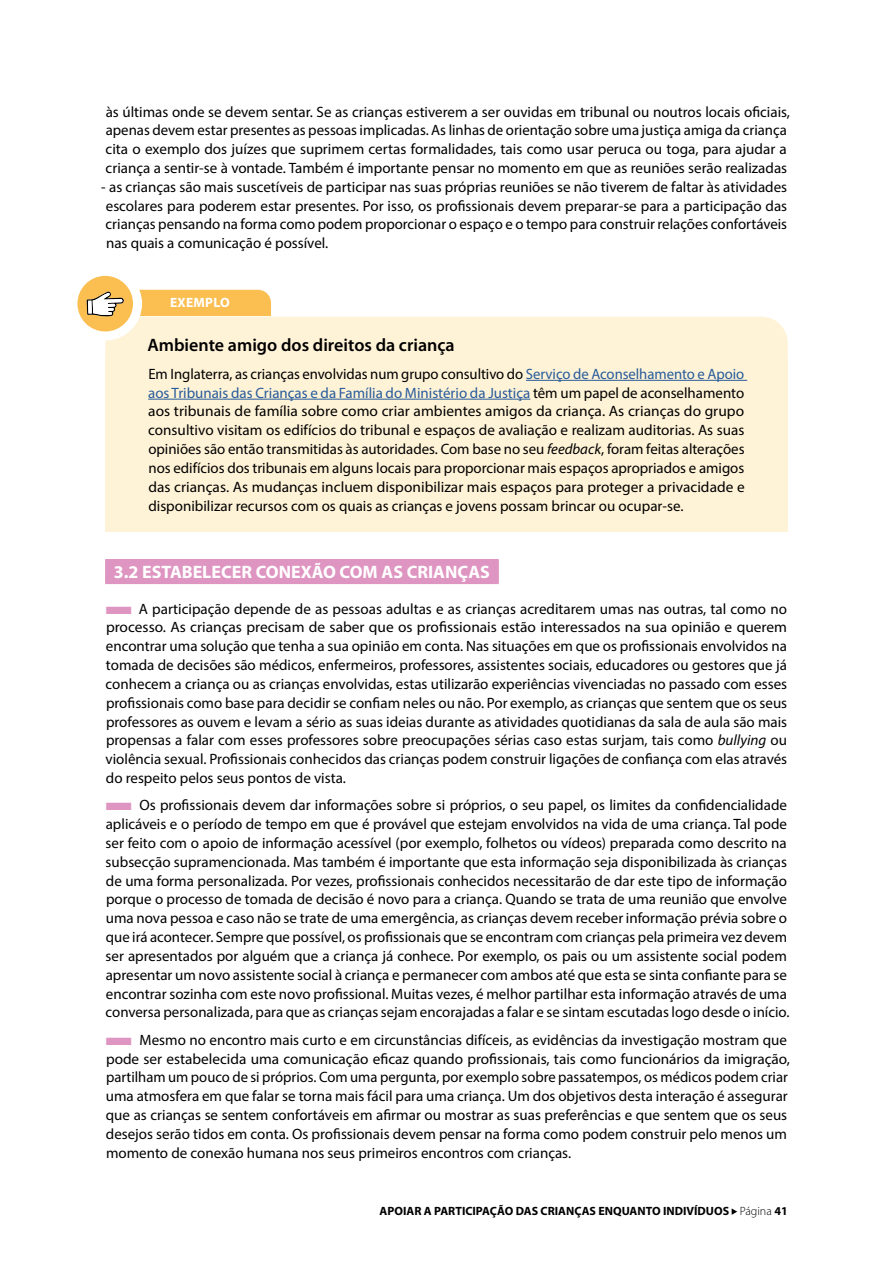
<style>
.page{position:relative;width:893px;height:1263px;background:#fff}
.page>*{position:absolute;margin:0;border:0;box-sizing:border-box;transform-origin:0 0}
.t1{font:700 18px "Myriad Pro";color:#fff}
.t2{font:600 18px "Myriad Pro";color:#000}
.t3{font:15px/18.9px "Myriad Pro";color:#000}
.t4{font:700 13.5px "Myriad Pro";letter-spacing:.02em;color:#fff}
.t5{font:700 12px "Myriad Pro";color:#000}
.s1{color:#275b9b}
.s2{font-style:italic}
.s3{color:#df95c1}
.s4{font-weight:300}
</style>
<div class="page">
<svg style="left:732px;top:1208px;width:5px;height:7px"></svg>
<div style="left:105px;top:355px;width:683px;height:176px;background:#fff3d7"></div>
<hr style="left:526px;top:380px;width:221px;height:1px;background:#275b9b">
<hr style="left:148px;top:399px;width:382px;height:1px;background:#275b9b">
<div style="left:105px;top:560px;width:394px;height:24px;background:#df95c1"></div>
<div style="left:105px;top:559px;width:394px;height:24px;background:#df95c1"></div>
<svg style="left:73px;top:271px;width:65px;height:65px"></svg>
<svg style="left:87px;top:290px;width:701px;height:65px"></svg>
<svg style="left:88px;top:301px;width:4px;height:12px"></svg>
<div style="left:68px;top:267px;width:74px;height:73px;border:9px solid #fff;border-radius:50%"></div>
<p class="t3" style="left:106px;top:102px;width:686px">às últimas onde se devem sentar. Se as crianças estiverem a ser ouvidas em tribunal ou noutros locais oficiais, apenas devem estar presentes as pessoas implicadas. As linhas de orientação sobre uma justiça amiga da criança cita o exemplo dos juízes que suprimem certas formalidades, tais como usar peruca ou toga, para ajudar a criança a sentir-se à vontade. Também é importante pensar no momento em que as reuniões serão realizadas</p>
<p class="t3" style="left:101px;top:177px;width:687px;text-align:justify">- as crianças são mais suscetíveis de participar nas suas próprias reuniões se não tiverem de faltar às atividades escolares para poderem estar presentes. Por isso, os profissionais devem preparar-se para a participação das crianças pensando na forma como podem proporcionar o espaço e o tempo para construir relações confortáveis nas quais a comunicação é possível.</p>
<p class="t4" style="left:170px;top:294px;width:61px">EXEMPLO</p>
<p class="t2" style="left:147px;top:334px;width:309px">Ambiente amigo dos direitos da criança</p>
<p class="t3" style="left:148px;top:364px;width:598px;text-align:justify">Em Inglaterra, as crianças envolvidas num grupo consultivo do <span class="s1">Serviço de Aconselhamento e Apoio aos Tribunais das Crianças e da Família do Ministério da Justiça</span> têm um papel de aconselhamento aos tribunais de família sobre como criar ambientes amigos da criança. As crianças do grupo consultivo visitam os edifícios do tribunal e espaços de avaliação e realizam auditorias. As suas opiniões são então transmitidas às autoridades. Com base no seu <span class="s2">feedback</span>, foram feitas alterações nos edifícios dos tribunais em alguns locais para proporcionar mais espaços apropriados e amigos das crianças. As mudanças incluem disponibilizar mais espaços para proteger a privacidade e disponibilizar recursos com os quais as crianças e jovens possam brincar ou ocupar-se.</p>
<p class="t1" style="left:114px;top:560px;width:378px">3.2 ESTABELECER CONEXÃO COM AS CRIANÇAS</p>
<p class="t3" style="left:105px;top:599px;width:683px;text-align:justify"><span class="s3">■</span> A participação depende de as pessoas adultas e as crianças acreditarem umas nas outras, tal como no processo. As crianças precisam de saber que os profissionais estão interessados na sua opinião e querem encontrar uma solução que tenha a sua opinião em conta. Nas situações em que os profissionais envolvidos na tomada de decisões são médicos, enfermeiros, professores, assistentes sociais, educadores ou gestores que já conhecem a criança ou as crianças envolvidas, estas utilizarão experiências vivenciadas no passado com esses profissionais como base para decidir se confiam neles ou não. Por exemplo, as crianças que sentem que os seus professores as ouvem e levam a sério as suas ideias durante as atividades quotidianas da sala de aula são mais propensas a falar com esses professores sobre preocupações sérias caso estas surjam, tais como <span class="s2">bullying</span> ou violência sexual. Profissionais conhecidos das crianças podem construir ligações de confiança com elas através do respeito pelos seus pontos de vista.</p>
<p class="t3" style="left:105px;top:796px;width:686px"><span class="s3">■</span> Os profissionais devem dar informações sobre si próprios, o seu papel, os limites da confidencialidade aplicáveis e o período de tempo em que é provável que estejam envolvidos na vida de uma criança. Tal pode ser feito com o apoio de informação acessível (por exemplo, folhetos ou vídeos) preparada como descrito na subsecção supramencionada. Mas também é importante que esta informação seja disponibilizada às crianças de uma forma personalizada. Por vezes, profissionais conhecidos necessitarão de dar este tipo de informação porque o processo de tomada de decisão é novo para a criança. Quando se trata de uma reunião que envolve uma nova pessoa e caso não se trate de uma emergência, as crianças devem receber informação prévia sobre o que irá acontecer. Sempre que possível, os profissionais que se encontram com crianças pela primeira vez devem ser apresentados por alguém que a criança já conhece. Por exemplo, os pais ou um assistente social podem apresentar um novo assistente social à criança e permanecer com ambos até que esta se sinta confiante para se encontrar sozinha com este novo profissional. Muitas vezes, é melhor partilhar esta informação através de uma conversa personalizada, para que as crianças sejam encorajadas a falar e se sintam escutadas logo desde o início.</p>
<p class="t3" style="left:105px;top:1030px;width:686px"><span class="s3">■</span> Mesmo no encontro mais curto e em circunstâncias difíceis, as evidências da investigação mostram que pode ser estabelecida uma comunicação eficaz quando profissionais, tais como funcionários da imigração, partilham um pouco de si próprios. Com uma pergunta, por exemplo sobre passatempos, os médicos podem criar uma atmosfera em que falar se torna mais fácil para uma criança. Um dos objetivos desta interação é assegurar que as crianças se sentem confortáveis em afirmar ou mostrar as suas preferências e que sentem que os seus desejos serão tidos em conta. Os profissionais devem pensar na forma como podem construir pelo menos um momento de conexão humana nos seus primeiros encontros com crianças.</p>
<p class="t5" style="left:380px;top:1203px;width:410px">APOIAR A PARTICIPAÇÃO DAS CRIANÇAS ENQUANTO INDIVÍDUOS <span class="s4">Página</span> 41</p>
</div>
